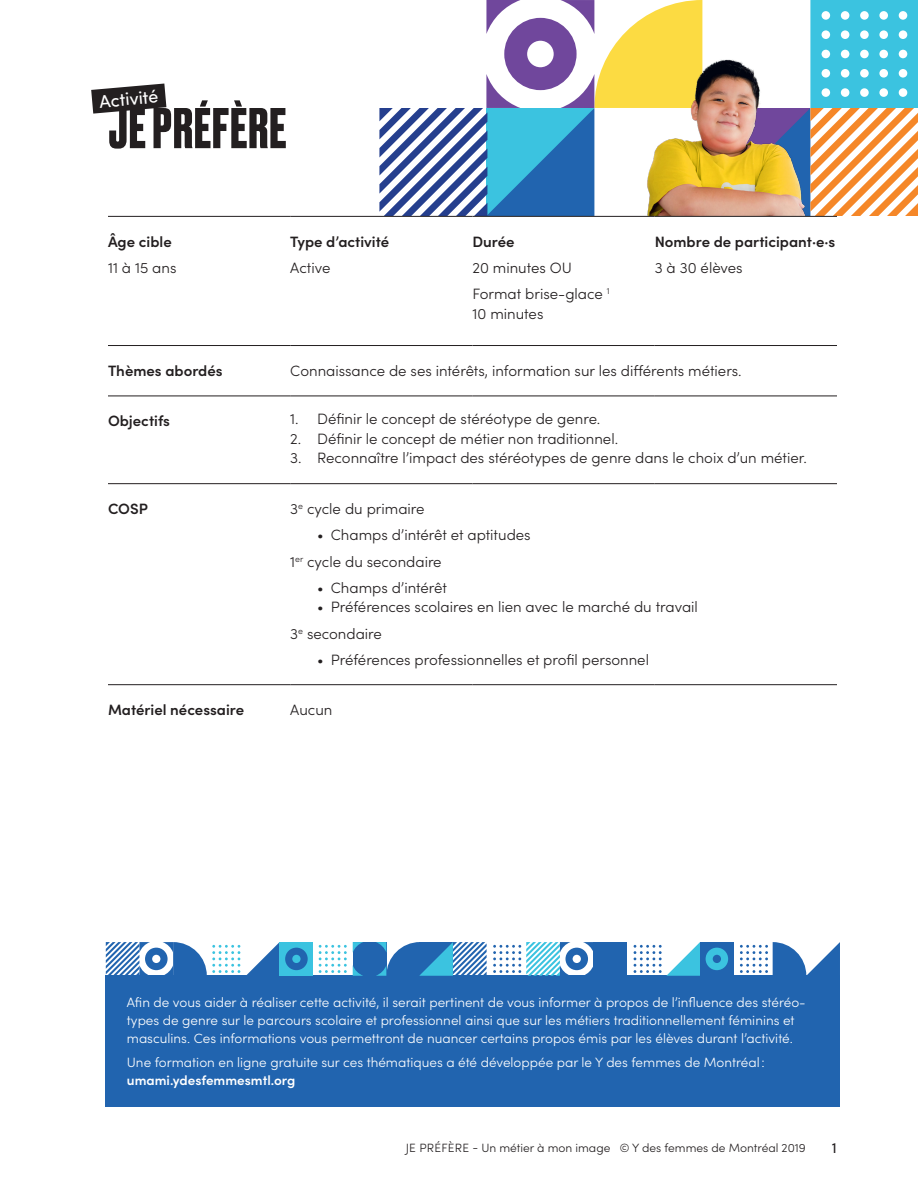
<style>
.page{position:relative;width:918px;height:1188px;background:#fff}
.page>*{position:absolute;margin:0;border:0;box-sizing:border-box;transform-origin:0 0}
.t1{font:700 54px "Druk";letter-spacing:.02em;color:#231f20}
.t2{font:18px "Sofia Pro";color:#fff}
.Texte_courant{font:300 15px/19.5px "Sofia Pro";color:#231f20}
.Texte_courant-2{font:600 15px "Sofia Pro";color:#231f20}
.t3{font:15px "Sofia Pro";color:#231f20}
.Bulle{font:300 13.5px/18px "Sofia Pro";color:#fff}
.t4{font:300 12px "Sofia Pro";color:#231f20}
.s1{font-weight:600}
</style>
<div class="page">
<svg style="left:379px;top:0;width:539px;height:216px"></svg>
<img style="left:586px;top:56px;width:224px;height:160px">
<div style="left:105px;top:976px;width:735px;height:131px;background:#2164af"></div>
<svg style="left:106px;top:942px;width:134px;height:34px"></svg>
<svg style="left:319px;top:945px;width:28px;height:28px"></svg>
<div style="left:280px;top:942px;width:33px;height:34px;background:#3bc3e0"></div>
<svg style="left:246px;top:942px;width:62px;height:34px"></svg>
<div style="left:353px;top:942px;width:33px;height:34px;background:#2164af"></div>
<svg style="left:353px;top:966px;width:10px;height:10px"></svg>
<svg style="left:353px;top:942px;width:10px;height:10px"></svg>
<svg style="left:493px;top:942px;width:101px;height:34px"></svg>
<div style="left:594px;top:942px;width:33px;height:34px;background:#2164af"></div>
<svg style="left:634px;top:942px;width:66px;height:34px"></svg>
<div style="left:700px;top:942px;width:34px;height:34px;background:#2164af"></div>
<svg style="left:706px;top:948px;width:22px;height:22px"></svg>
<svg style="left:376px;top:942px;width:111px;height:34px"></svg>
<svg style="left:740px;top:942px;width:100px;height:34px"></svg>
<hr style="left:108px;top:345px;width:182px;height:1px;background:#231f20">
<hr style="left:290px;top:345px;width:182px;height:1px;background:#231f20">
<hr style="left:472px;top:345px;width:183px;height:1px;background:#231f20">
<hr style="left:655px;top:345px;width:182px;height:1px;background:#231f20">
<hr style="left:108px;top:396px;width:182px;height:1px;background:#231f20">
<hr style="left:290px;top:396px;width:182px;height:1px;background:#231f20">
<hr style="left:472px;top:396px;width:183px;height:1px;background:#231f20">
<hr style="left:655px;top:396px;width:182px;height:1px;background:#231f20">
<hr style="left:108px;top:216px;width:182px;height:1px;background:#231f20">
<hr style="left:290px;top:216px;width:182px;height:1px;background:#231f20">
<hr style="left:472px;top:216px;width:183px;height:1px;background:#231f20">
<hr style="left:655px;top:216px;width:182px;height:1px;background:#231f20">
<hr style="left:108px;top:483px;width:182px;height:1px;background:#231f20">
<hr style="left:290px;top:483px;width:182px;height:1px;background:#231f20">
<hr style="left:472px;top:483px;width:183px;height:1px;background:#231f20">
<hr style="left:655px;top:483px;width:182px;height:1px;background:#231f20">
<hr style="left:108px;top:684px;width:182px;height:1px;background:#231f20">
<hr style="left:290px;top:684px;width:182px;height:1px;background:#231f20">
<hr style="left:472px;top:684px;width:183px;height:1px;background:#231f20">
<hr style="left:655px;top:684px;width:182px;height:1px;background:#231f20">
<svg style="left:91px;top:84px;width:75px;height:30px"></svg>
<p class="t2" style="left:98px;top:88px;width:61px;rotate:-5deg">Activité</p>
<p class="t1" style="left:109px;top:91px;width:179px">JE PRÉFÈRE</p>
<p class="Texte_courant-2" style="left:108px;top:230px;width:65px">Âge cible</p>
<p class="Texte_courant" style="left:108px;top:257px;width:70px">11 à 15 ans</p>
<p class="Texte_courant-2" style="left:290px;top:230px;width:101px">Type d’activité</p>
<p class="Texte_courant" style="left:290px;top:257px;width:42px">Active</p>
<p class="Texte_courant-2" style="left:472px;top:230px;width:44px">Durée</p>
<p class="Texte_courant" style="left:472px;top:257px;width:101px">20 minutes OU</p>
<p class="Texte_courant" style="left:472px;top:283px;width:139px">Format brise-glace <sup>1<br></sup>10 minutes</p>
<p class="Texte_courant-2" style="left:655px;top:230px;width:182px">Nombre de participant·e·s</p>
<p class="Texte_courant" style="left:655px;top:257px;width:89px">3 à 30 élèves</p>
<p class="Texte_courant-2" style="left:108px;top:359px;width:116px">Thèmes abordés</p>
<p class="Texte_courant" style="left:290px;top:360px;width:453px">Connaissance de ses intérêts, information sur les différents métiers.</p>
<p class="Texte_courant-2" style="left:108px;top:409px;width:64px">Objectifs</p>
<p class="Texte_courant" style="left:290px;top:409px;width:312px">1. Définir le concept de stéréotype de genre.</p>
<p class="Texte_courant" style="left:290px;top:428px;width:329px">2. Définir le concept de métier non traditionnel.</p>
<p class="Texte_courant" style="left:290px;top:448px;width:518px">3. Reconnaître l’impact des stéréotypes de genre dans le choix d’un métier.</p>
<p class="Texte_courant-2" style="left:108px;top:497px;width:42px">COSP</p>
<p class="Texte_courant" style="left:290px;top:498px;width:136px">3<sup>e</sup> cycle du primaire</p>
<p class="Texte_courant" style="left:317px;top:524px;width:215px">• Champs d’intérêt et aptitudes</p>
<p class="Texte_courant" style="left:290px;top:551px;width:153px">1<sup>er</sup> cycle du secondaire</p>
<p class="Texte_courant" style="left:317px;top:577px;width:131px">• Champs d’intérêt</p>
<p class="Texte_courant" style="left:317px;top:596px;width:382px">• Préférences scolaires en lien avec le marché du travail</p>
<p class="Texte_courant" style="left:290px;top:623px;width:93px">3<sup>e</sup> secondaire</p>
<p class="Texte_courant" style="left:317px;top:649px;width:333px">• Préférences professionnelles et profil personnel</p>
<p class="Texte_courant-2" style="left:108px;top:698px;width:138px">Matériel nécessaire</p>
<p class="Texte_courant" style="left:290px;top:699px;width:44px">Aucun</p>
<p class="Bulle" style="left:127px;top:992px;width:680px">Afin de vous aider à réaliser cette activité, il serait pertinent de vous informer à propos de l’influence des stéréo&shy;types de genre sur le parcours scolaire et professionnel ainsi que sur les métiers traditionnellement féminins et masculins. Ces informations vous permettront de nuancer certains propos émis par les élèves durant l’activité.</p>
<p class="Bulle" style="left:127px;top:1053px;width:639px">Une formation en ligne gratuite sur ces thématiques a été développée par le Y des femmes de Montréal : <span class="s1">umami.ydesfemmesmtl.org</span></p>
<p class="t4" style="left:406px;top:1139px;width:402px">JE PRÉFÈRE - Un métier à mon image ©️ Y des femmes de Montréal 2019</p>
<p class="t3" style="left:832px;top:1137px;width:7px">1</p>
</div>
